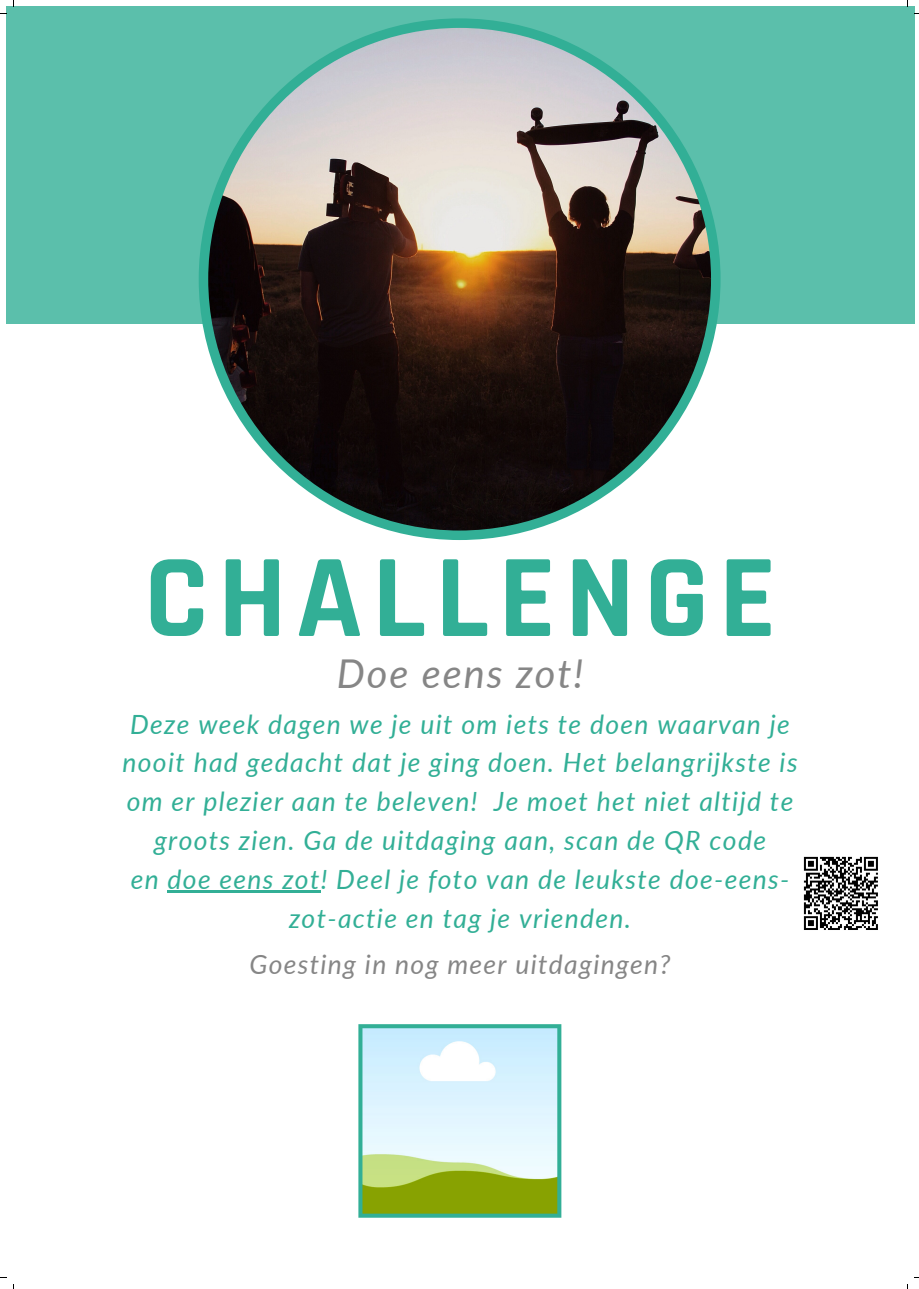
<style>
.page{position:relative;width:919px;height:1289px;background:#fff}
.page>*{position:absolute;margin:0;border:0;box-sizing:border-box;transform-origin:0 0}
.t1{font:700 119.18px "Rajdhani";letter-spacing:.08em;color:#32af96}
.t2{font:italic 39.75px "Lato";letter-spacing:.05em;color:#868686}
.t3{font:italic 26.47px/38.8px "Lato";letter-spacing:.05em;color:#32af96;text-align:center}
.t4{font:italic 26.47px "Lato";letter-spacing:.05em;color:#868686}
</style>
<div class="page">
<div style="left:6px;top:6px;width:907px;height:317px;background:#5bbfab"></div>
<img style="left:803px;top:856px;width:75px;height:74px">
<svg style="left:358px;top:1024px;width:203px;height:193px;background:#c0dfc1"></svg>
<svg style="left:199px;top:18px;width:521px;height:522px"></svg>
<hr style="left:167px;top:890px;width:153px;height:2px;background:#32af96">
<h1 class="t1" style="left:144px;top:525px;width:633px">CHALLENGE</h1>
<h2 class="t2" style="left:336px;top:648px;width:248px">Doe eens zot!</h2>
<p class="t3" style="left:122px;top:703px;width:676px">Deze week dagen we je uit om iets te doen waarvan je nooit had gedacht dat je ging doen. Het belangrijkste is om er plezier aan te beleven! Je moet het niet altijd te groots zien. Ga de uitdaging aan, scan de QR code<br>en doe eens zot! Deel je foto van de leukste doe-eens&shy;zot-actie en tag je vrienden.</p>
<p class="t4" style="left:249px;top:948px;width:422px">Goesting in nog meer uitdagingen?</p>
</div>
